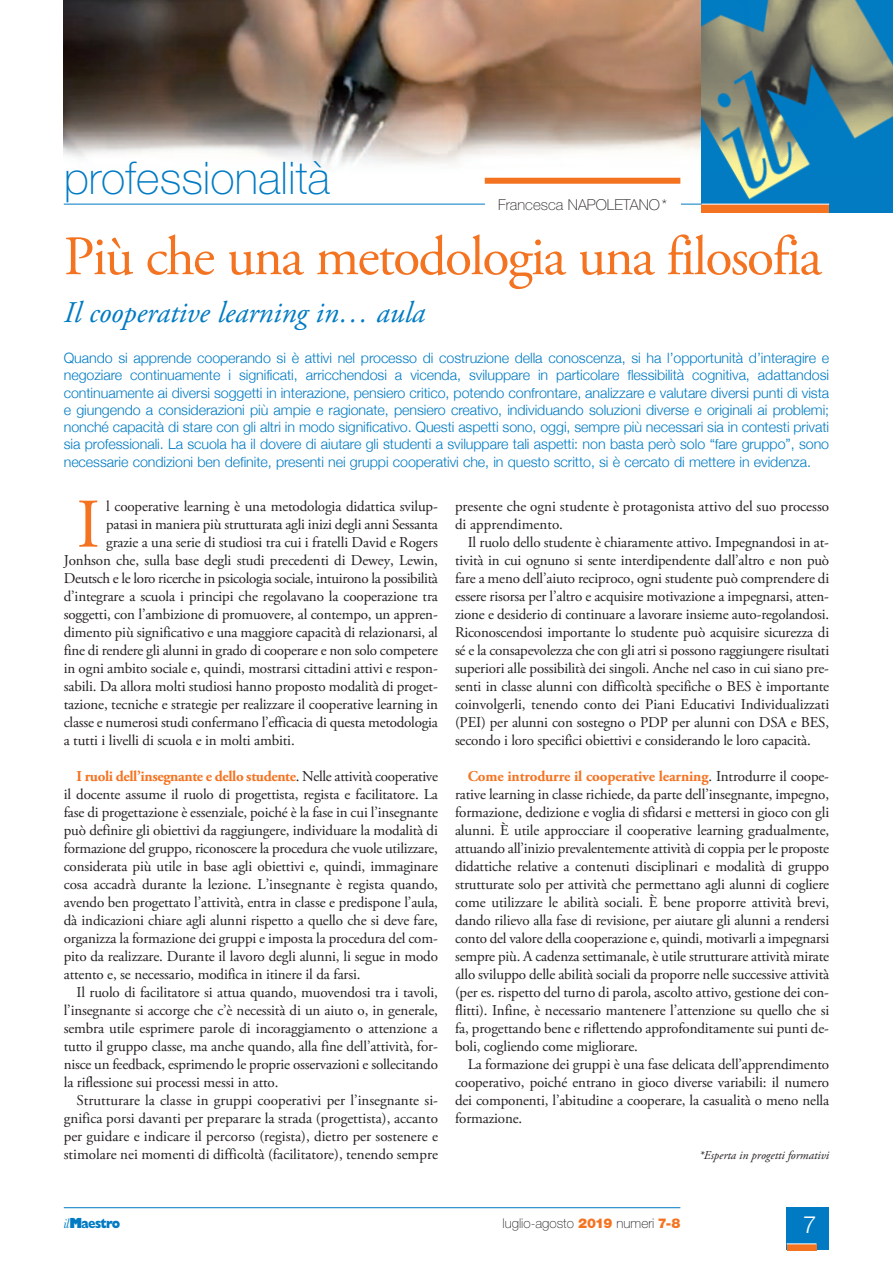
<style>
.page{position:relative;width:893px;height:1263px;background:#fff}
.page>*{position:absolute;margin:0;border:0;box-sizing:border-box;transform-origin:0 0}
.t1{font:69.45px "Adobe Garamond Pro";color:#f47321}
.t2{font:55.5px "Adobe Garamond Pro";letter-spacing:-.03em;color:#f47321}
.t3{font:100 45px "Helvetica Neue";color:#007bc3}
.t4{font:italic 30px "Adobe Garamond Pro";letter-spacing:-.005em;color:#007bc3}
.t5{font:300 24px "Helvetica Neue";color:#fff}
.t6{font:15px/18px "Adobe Garamond Pro";letter-spacing:-.01em;color:#231f20;text-align:justify}
.t7{font:100 15px "Helvetica Neue";color:#231f20}
.t8{font:300 14.25px/17.2px "Helvetica Neue";letter-spacing:-.005em;color:#007bc3;text-align:justify}
.t9{font:100 13.5px "Helvetica Neue";color:#231f20}
.t10{font:800 13.5px "Gill Sans";letter-spacing:-.055em;color:#007bc3;scale:.9 1}
.t11{font:italic 12px "Adobe Garamond Pro";color:#231f20}
.s1{font-weight:700;color:#f47321}
.s2{font-family:"Bodoni";font-weight:400;font-style:italic}
.s3{font-style:inherit}
.s4{font-weight:900;color:#f47321}
</style>
<div class="page">
<img style="left:64px;top:0;width:638px;height:213px">
<img style="left:702px;top:0;width:191px;height:213px">
<hr style="left:64px;top:1207px;width:616px;height:1px;background:#007bc3">
<div style="left:787px;top:1208px;width:42px;height:42px;background:#007bc3"></div>
<div style="left:787px;top:1244px;width:29px;height:6px;background:#f47321"></div>
<svg style="left:787px;top:1243px;width:29px;height:1px"></svg>
<hr style="left:64px;top:204px;width:638px;height:1px;background:#007bc3">
<div style="left:702px;top:204px;width:127px;height:9px;background:#f47321"></div>
<hr style="left:702px;top:204px;width:127px;height:1px;background:#fff">
<div style="left:485px;top:183px;width:195px;height:42px;background:#fff"></div>
<div style="left:485px;top:178px;width:195px;height:6px;background:#f47321"></div>
<h3 class="t3" style="left:64px;top:162px;width:268px">professionalità</h3>
<p class="t7" style="left:498px;top:199px;width:170px">Francesca NAPOLETANO*</p>
<h2 class="t2" style="left:64px;top:234px;width:759px">Più che una metodologia una filosofia</h2>
<h3 class="t4" style="left:64px;top:301px;width:363px">Il cooperative learning in… aula</h3>
<p class="t8" style="left:64px;top:349px;width:767px">Quando si apprende cooperando si è attivi nel processo di costruzione della conoscenza, si ha l’opportunità d’interagire e negoziare continuamente i significati, arricchendosi a vicenda, sviluppare in particolare flessibilità cognitiva, adattandosi continuamente ai diversi soggetti in interazione, pensiero critico, potendo confrontare, analizzare e valutare diversi punti di vista e giungendo a considerazioni più ampie e ragionate, pensiero creativo, individuando soluzioni diverse e originali ai problemi; nonché capacità di stare con gli altri in modo significativo. Questi aspetti sono, oggi, sempre più necessari sia in contesti privati sia professionali. la scuola ha il dovere di aiutare gli studenti a sviluppare tali aspetti: non basta però solo “fare gruppo”, sono necessarie condizioni ben definite, presenti nei gruppi cooperativi che, in questo scritto, si è cercato di mettere in evidenza.</p>
<h1 class="t1" style="left:77px;top:497px;width:25px">I</h1>
<p class="t6" style="left:106px;top:498px;width:333px">l cooperative learning è una metodologia didattica svilup-</p>
<p class="t6" style="left:106px;top:516px;width:333px">patasi in maniera più strutturata agli inizi degli anni Sessanta</p>
<p class="t6" style="left:106px;top:534px;width:333px">grazie a una serie di studiosi tra cui i fratelli David e Rogers</p>
<p class="t6" style="left:64px;top:552px;width:376px">Jonhson che, sulla base degli studi precedenti di Dewey, Lewin,</p>
<p class="t6" style="left:64px;top:570px;width:376px">Deutsch e le loro ricerche in psicologia sociale, intuirono la possibilità</p>
<p class="t6" style="left:64px;top:588px;width:376px">d’integrare a scuola i principi che regolavano la cooperazione tra</p>
<p class="t6" style="left:64px;top:606px;width:376px">soggetti, con l’ambizione di promuovere, al contempo, un appren-</p>
<p class="t6" style="left:64px;top:624px;width:376px">dimento più significativo e una maggiore capacità di relazionarsi, al</p>
<p class="t6" style="left:64px;top:642px;width:376px">fine di rendere gli alunni in grado di cooperare e non solo competere</p>
<p class="t6" style="left:64px;top:660px;width:376px">in ogni ambito sociale e, quindi, mostrarsi cittadini attivi e respon-</p>
<p class="t6" style="left:64px;top:678px;width:376px">sabili. Da allora molti studiosi hanno proposto modalità di proget-</p>
<p class="t6" style="left:64px;top:696px;width:376px">tazione, tecniche e strategie per realizzare il cooperative learning in</p>
<p class="t6" style="left:64px;top:714px;width:376px">classe e numerosi studi confermano l’efficacia di questa metodologia</p>
<p class="t6" style="left:64px;top:732px;width:232px">a tutti i livelli di scuola e in molti ambiti.</p>
<p class="t6" style="left:64px;top:768px;width:376px;text-indent:13px"><span class="s1">I ruoli dell’insegnante e dello studente</span>. Nelle attività cooperative il docente assume il ruolo di progettista, regista e facilitatore. La fase di progettazione è essenziale, poiché è la fase in cui l’insegnante può definire gli obiettivi da raggiungere, individuare la modalità di formazione del gruppo, riconoscere la procedura che vuole utilizzare, considerata più utile in base agli obiettivi e, quindi, immaginare cosa accadrà durante la lezione. L’insegnante è regista quando, avendo ben progettato l’attività, entra in classe e predispone l’aula, dà indicazioni chiare agli alunni rispetto a quello che si deve fare, organizza la formazione dei gruppi e imposta la procedura del com&shy;pito da realizzare. Durante il lavoro degli alunni, li segue in modo attento e, se necessario, modifica in itinere il da farsi.</p>
<p class="t6" style="left:64px;top:984px;width:376px;text-indent:13px">Il ruolo di facilitatore si attua quando, muovendosi tra i tavoli, l’insegnante si accorge che c’è necessità di un aiuto o, in generale, sembra utile esprimere parole di incoraggiamento o attenzione a tutto il gruppo classe, ma anche quando, alla fine dell’attività, for&shy;nisce un feedback, esprimendo le proprie osservazioni e sollecitando la riflessione sui processi messi in atto.</p>
<p class="t6" style="left:64px;top:1092px;width:376px;text-indent:13px">Strutturare la classe in gruppi cooperativi per l’insegnante si&shy;gnifica porsi davanti per preparare la strada (progettista), accanto per guidare e indicare il percorso (regista), dietro per sostenere e stimolare nei momenti di difficoltà (facilitatore), tenendo sempre</p>
<p class="t6" style="left:455px;top:498px;width:376px">presente che ogni studente è protagonista attivo del suo processo di apprendimento.</p>
<p class="t6" style="left:455px;top:534px;width:376px;text-indent:13px">Il ruolo dello studente è chiaramente attivo. Impegnandosi in at&shy;tività in cui ognuno si sente interdipendente dall’altro e non può fare a meno dell’aiuto reciproco, ogni studente può comprendere di essere risorsa per l’altro e acquisire motivazione a impegnarsi, atten&shy;zione e desiderio di continuare a lavorare insieme auto-regolandosi.<br>Riconoscendosi importante lo studente può acquisire sicurezza di sé e la consapevolezza che con gli atri si possono raggiungere risultati superiori alle possibilità dei singoli. Anche nel caso in cui siano pre&shy;senti in classe alunni con difficoltà specifiche o BES è importante coinvolgerli, tenendo conto dei Piani Educativi Individualizzati (PEI) per alunni con sostegno o PDP per alunni con DSA e BES, secondo i loro specifici obiettivi e considerando le loro capacità.</p>
<p class="t6" style="left:455px;top:768px;width:376px;text-indent:13px"><span class="s1">Come introdurre il cooperative learning</span>. Introdurre il coope&shy;rative learning in classe richiede, da parte dell’insegnante, impegno, formazione, dedizione e voglia di sfidarsi e mettersi in gioco con gli alunni. È utile approcciare il cooperative learning gradualmente, attuando all’inizio prevalentemente attività di coppia per le proposte didattiche relative a contenuti disciplinari e modalità di gruppo strutturate solo per attività che permettano agli alunni di cogliere come utilizzare le abilità sociali. È bene proporre attività brevi, dando rilievo alla fase di revisione, per aiutare gli alunni a rendersi conto del valore della cooperazione e, quindi, motivarli a impegnarsi sempre più. A cadenza settimanale, è utile strutturare attività mirate allo sviluppo delle abilità sociali da proporre nelle successive attività (per es. rispetto del turno di parola, ascolto attivo, gestione dei con&shy;flitti). Infine, è necessario mantenere l’attenzione su quello che si fa, progettando bene e riflettendo approfonditamente sui punti de&shy;boli, cogliendo come migliorare.</p>
<p class="t6" style="left:455px;top:1056px;width:376px;text-indent:13px">La formazione dei gruppi è una fase delicata dell’apprendimento cooperativo, poiché entrano in gioco diverse variabili: il numero dei componenti, l’abitudine a cooperare, la casualità o meno nella formazione.</p>
<p class="t11" style="left:699px;top:1150px;width:132px">*Esperta in progetti formativi</p>
<p class="t10" style="left:64px;top:1218px;width:64px"><span class="s2">il</span><span class="s3">M</span>aestro</p>
<p class="t9" style="left:502px;top:1218px;width:179px">luglio-agosto <span class="s4">2019</span> numeri <span class="s4">7-8</span></p>
<h3 class="t5" style="left:803px;top:1210px;width:15px">7</h3>
</div>
